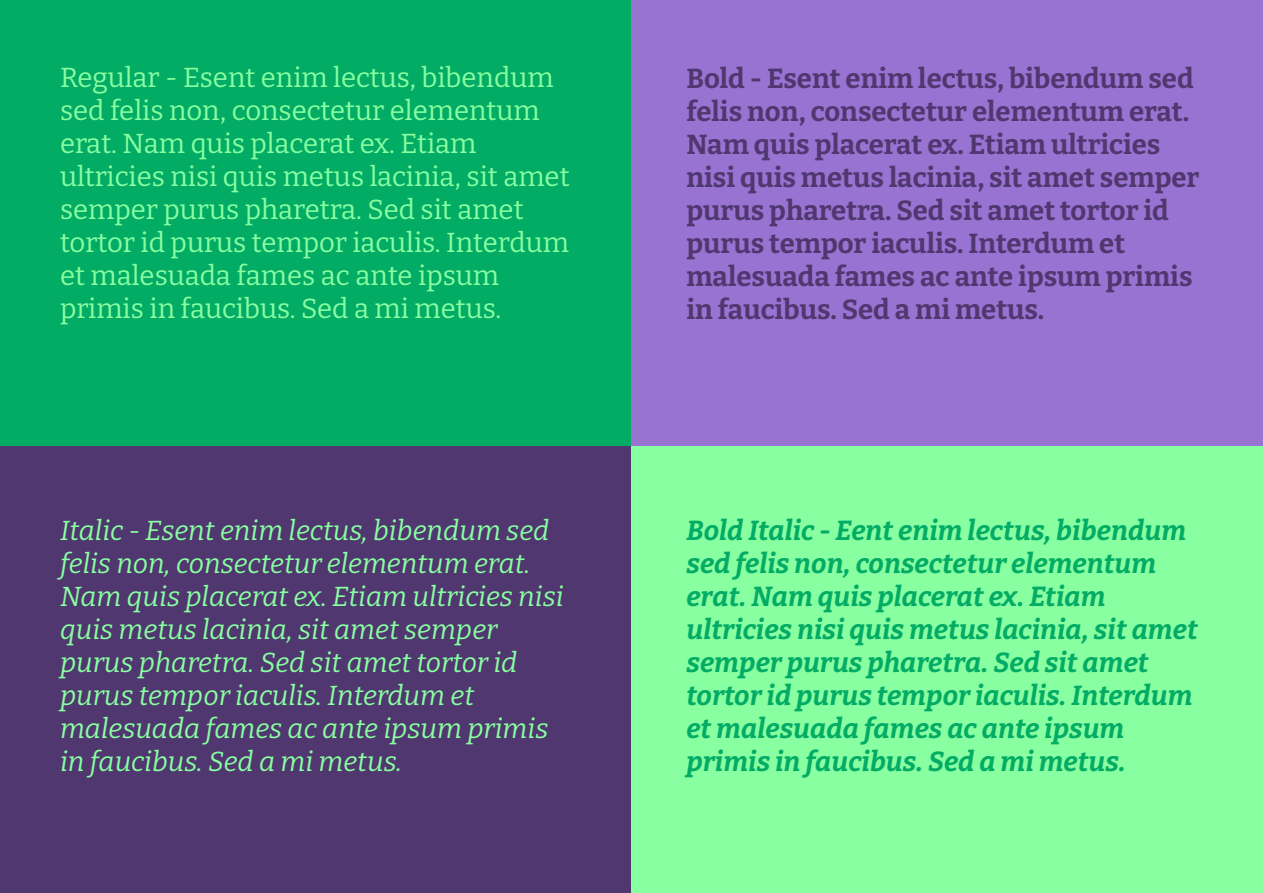
<style>
.page{position:relative;width:1263px;height:893px;background:#fff}
.page>*{position:absolute;margin:0;border:0;box-sizing:border-box;transform-origin:0 0}
.t1{font:italic 700 27.45px/33px "Bitter";color:#03ac65}
.t2{font:27.45px/33px "Bitter";color:#88ffa1}
.t3{font:italic 27.45px/33px "Bitter";color:#88ffa1}
.t4{font:700 27.45px/33px "Bitter";color:#51376f}
</style>
<div class="page">
<div style="left:0;top:0;width:631px;height:446px;background:#03ac65"></div>
<div style="left:0;top:446px;width:631px;height:447px;background:#51376f"></div>
<div style="left:631px;top:0;width:632px;height:446px;background:#9873d2"></div>
<div style="left:631px;top:446px;width:632px;height:447px;background:#88ffa1"></div>
<p class="t2" style="left:60px;top:61px;width:511px">Regular - Esent enim lectus, bibendum sed felis non, consectetur elementum erat. Nam quis placerat ex. Etiam ultricies nisi quis metus lacinia, sit amet semper purus pharetra. Sed sit amet tortor id purus tempor iaculis. Interdum et malesuada fames ac ante ipsum primis in faucibus. Sed a mi metus.</p>
<p class="t3" style="left:60px;top:513px;width:505px">Italic - Esent enim lectus, bibendum sed felis non, consectetur elementum erat.<br>Nam quis placerat ex. Etiam ultricies nisi quis metus lacinia, sit amet semper purus pharetra. Sed sit amet tortor id purus tempor iaculis. Interdum et malesuada fames ac ante ipsum primis in faucibus. Sed a mi metus.</p>
<p class="t4" style="left:686px;top:61px;width:515px">Bold - Esent enim lectus, bibendum sed felis non, consectetur elementum erat.<br>Nam quis placerat ex. Etiam ultricies nisi quis metus lacinia, sit amet semper purus pharetra. Sed sit amet tortor id purus tempor iaculis. Interdum et malesuada fames ac ante ipsum primis in faucibus. Sed a mi metus.</p>
<p class="t1" style="left:686px;top:513px;width:513px">Bold Italic - Eent enim lectus, bibendum sed felis non, consectetur elementum erat. Nam quis placerat ex. Etiam ultricies nisi quis metus lacinia, sit amet semper purus pharetra. Sed sit amet tortor id purus tempor iaculis. Interdum et malesuada fames ac ante ipsum primis in faucibus. Sed a mi metus.</p>
</div>
